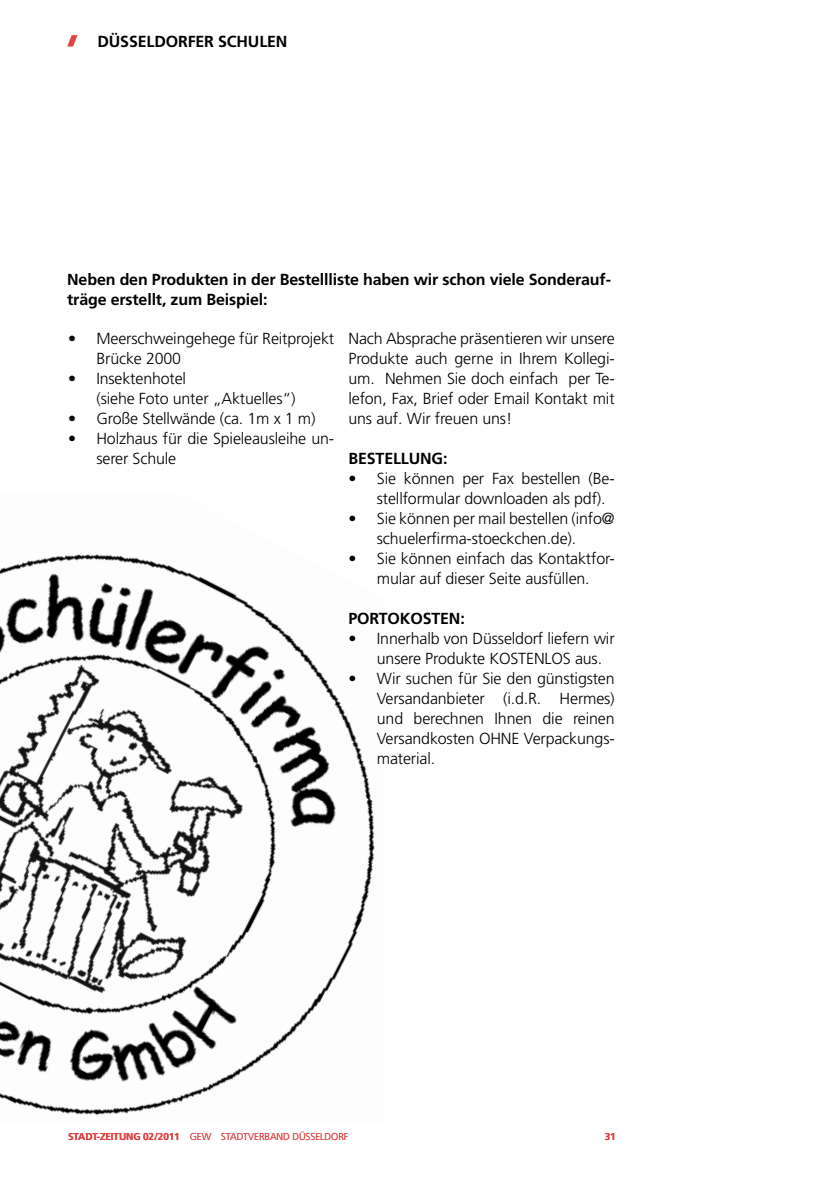
<style>
.page{position:relative;width:840px;height:1191px;background:#fff}
.page>*{position:absolute;margin:0;border:0;box-sizing:border-box;transform-origin:0 0}
.t1{font:300 16px/20px "Frutiger LT Std";letter-spacing:-.01em;color:#000}
.t2{font:700 16px/20px "Frutiger LT Std";letter-spacing:-.01em;color:#000}
.t3{font:300 10px "Frutiger LT Std";letter-spacing:-.01em;color:#df4443}
.t4{font:700 10px "Frutiger LT Std";color:#df4443}
.s1{font-weight:700}
</style>
<div class="page">
<svg style="left:67px;top:35px;width:10px;height:12px"></svg>
<img style="left:0;top:554px;width:375px;height:562px">
<p class="t2" style="left:97px;top:31px;width:22px">Düsseldorfer</p>
<p class="t2" style="left:218px;top:31px;width:29px">Schule</p>
<p class="t2" style="left:276px;top:31px;width:13px">n</p>
<p class="t2" style="left:67px;top:269px;width:545px">Neben den Produkten in der Bestellliste haben wir schon viele Sonderauf&shy;träge erstellt, zum Beispiel:</p>
<p class="t1" style="left:96px;top:329px;width:239px;text-indent:-28px">• Meerschweingehege für Reitprojekt<br>Brücke 2000</p>
<p class="t1" style="left:96px;top:369px;width:200px;text-indent:-28px">• Insektenhotel<br>(siehe Foto unter „Aktuelles“)</p>
<p class="t1" style="left:68px;top:409px;width:249px">• Große Stellwände (ca. 1m x 1 m)</p>
<p class="t1" style="left:96px;top:429px;width:239px;text-indent:-28px">• Holzhaus für die Spieleausleihe un&shy;serer Schule</p>
<p class="t1" style="left:348px;top:329px;width:267px;text-align:justify">Nach Absprache präsentieren wir unsere Produkte auch gerne in Ihrem Kollegi&shy;um. Nehmen Sie doch einfach per Te&shy;lefon, Fax, Brief oder Email Kontakt mit uns auf. Wir freuen uns!</p>
<p class="t2" style="left:348px;top:449px;width:100px">BESTELLUNG:</p>
<p class="t1" style="left:376px;top:469px;width:239px;text-indent:-28px">• Sie können per Fax bestellen (Be&shy;stellformular downloaden als pdf).</p>
<p class="t1" style="left:376px;top:509px;width:239px;text-indent:-28px">• Sie können per mail bestellen (info@ schuelerfirma-stoeckchen. de).</p>
<p class="t1" style="left:348px;top:549px;width:267px;text-align:center">• Sie können einfach das Kontaktfor&shy;mular auf dieser Seite ausfüllen.</p>
<p class="t2" style="left:348px;top:609px;width:118px">PORTOKOSTEN:</p>
<p class="t1" style="left:376px;top:629px;width:239px;text-indent:-28px">• Innerhalb von Düsseldorf liefern wir unsere Produkte KOSTENLOS aus.</p>
<p class="t1" style="left:376px;top:669px;width:239px;text-indent:-28px">• Wir suchen für Sie den günstigsten<br>Versandanbieter (i.d.R.</p>
<p class="t1" style="left:376px;top:689px;width:239px;text-align:justify;text-indent:183px">Hermes) und berechnen Ihnen die reinen Versandkosten OHNE Verpackungs&shy;material.</p>
<p class="t3" style="left:68px;top:1131px;width:281px"><span class="s1">Stadt-Zeitung 02/2011</span> GEW Stadtverband Düsse ldorf</p>
<p class="t4" style="left:604px;top:1131px;width:13px">31</p>
<p class="t3" style="left:305px;top:1131px;width:5px">s</p>
</div>
